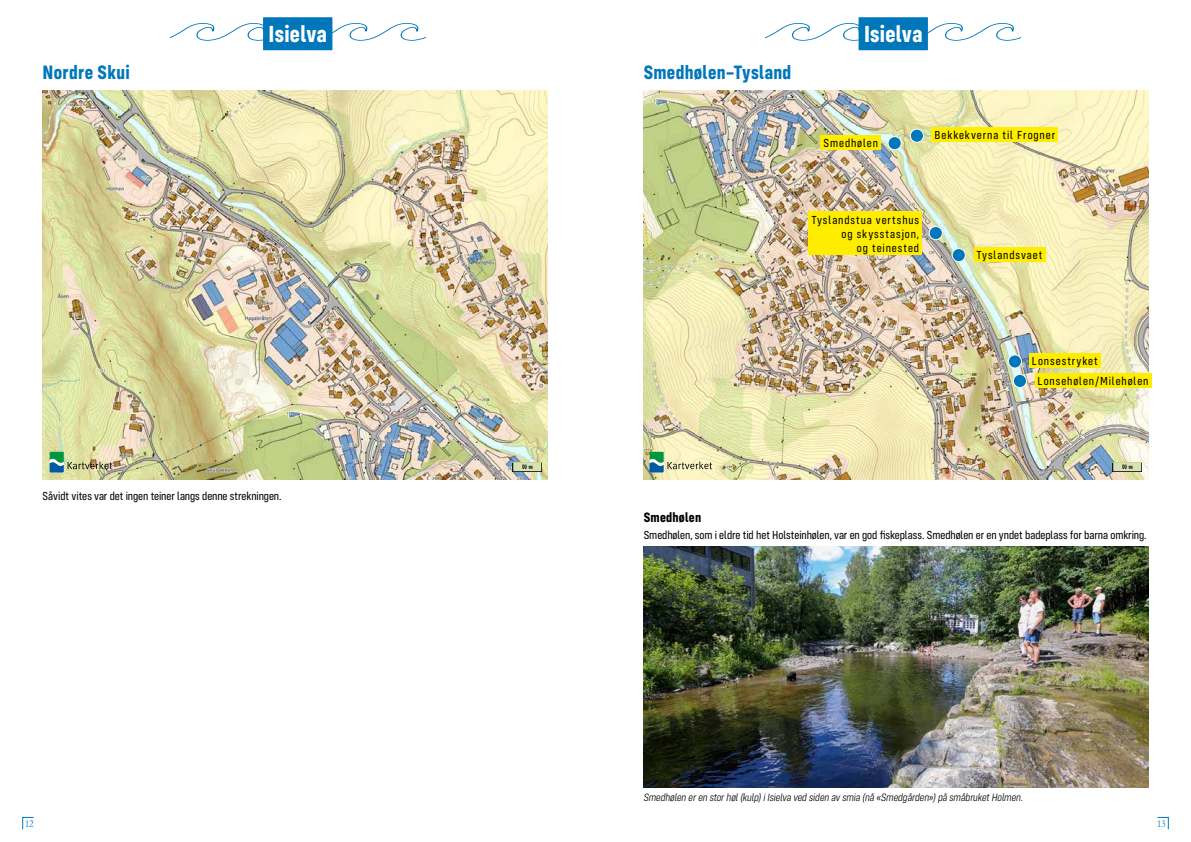
<style>
.page{position:relative;width:1191px;height:842px;background:#fff}
.page>*{position:absolute;margin:0;border:0;box-sizing:border-box;transform-origin:0 0}
.t1{font:700 24px "Config Condensed";letter-spacing:.01em;color:#fff}
.t2{font:700 20px "Config Condensed";letter-spacing:.015em;color:#0077ba}
.t3{font:700 14px "Config Condensed";letter-spacing:.02em;color:#000}
.t4{font:12px "Config Condensed";letter-spacing:.005em;color:#000}
.t5{font:12px/20.2px "Config Condensed";letter-spacing:.075em;color:#000}
.t6{font:12px/14.4px "Config Condensed";letter-spacing:.08em;color:#000;text-align:right}
.t7{font:italic 300 11px "Config Condensed";letter-spacing:-.005em;color:#000}
.t8{font:9px "Bembo Titling MT Std";color:#0077ba}
</style>
<div class="page">
<svg style="left:170px;top:22px;width:255px;height:19px"></svg>
<svg style="left:765px;top:23px;width:255px;height:18px"></svg>
<svg style="left:22px;top:816px;width:12px;height:14px"></svg>
<svg style="left:1157px;top:816px;width:12px;height:14px"></svg>
<img style="left:43px;top:90px;width:504px;height:390px">
<img style="left:643px;top:90px;width:505px;height:390px">
<img style="left:643px;top:547px;width:505px;height:240px">
<div style="left:263px;top:17px;width:69px;height:33px;background:#0077ba"></div>
<div style="left:858px;top:17px;width:70px;height:33px;background:#0077ba"></div>
<svg style="left:50px;top:452px;width:62px;height:20px"></svg>
<img style="left:512px;top:463px;width:29px;height:9px">
<div style="left:888px;top:137px;width:13px;height:13px;background:#0077ba;border-radius:50%"></div>
<div style="left:887px;top:136px;width:14px;height:14px;border:1px solid #fff;border-radius:50%"></div>
<div style="left:929px;top:226px;width:13px;height:14px;background:#0077ba;border-radius:50%"></div>
<div style="left:928px;top:226px;width:15px;height:14px;border:1px solid #fff;border-radius:50%"></div>
<div style="left:910px;top:129px;width:13px;height:13px;background:#0077ba;border-radius:50%"></div>
<div style="left:909px;top:129px;width:15px;height:14px;border:1px solid #fff;border-radius:50%"></div>
<div style="left:952px;top:249px;width:13px;height:13px;background:#0077ba;border-radius:50%"></div>
<div style="left:951px;top:248px;width:14px;height:14px;border:1px solid #fff;border-radius:50%"></div>
<div style="left:1008px;top:355px;width:13px;height:13px;background:#0077ba;border-radius:50%"></div>
<div style="left:1008px;top:354px;width:14px;height:15px;border:1px solid #fff;border-radius:50%"></div>
<svg style="left:1013px;top:374px;width:13px;height:13px"></svg>
<div style="left:1012px;top:374px;width:15px;height:14px;border:1px solid #fff;border-radius:50%"></div>
<div style="left:821px;top:135px;width:60px;height:15px;background:#ffed00"></div>
<div style="left:808px;top:211px;width:114px;height:44px;background:#ffed00"></div>
<div style="left:931px;top:127px;width:127px;height:15px;background:#ffed00"></div>
<div style="left:973px;top:247px;width:72px;height:15px;background:#ffed00"></div>
<div style="left:1029px;top:353px;width:71px;height:14px;background:#ffed00"></div>
<div style="left:1034px;top:373px;width:117px;height:15px;background:#ffed00"></div>
<svg style="left:649px;top:452px;width:63px;height:20px"></svg>
<img style="left:1112px;top:463px;width:29px;height:9px">
<h2 class="t2" style="left:43px;top:61px;width:89px">Nordre Skui</h2>
<h1 class="t1" style="left:268px;top:20px;width:60px">Isielva</h1>
<h1 class="t1" style="left:864px;top:20px;width:60px">Isielva</h1>
<h2 class="t2" style="left:643px;top:61px;width:149px">Smedhølen–Tysland</h2>
<p class="t5" style="left:823px;top:133px;width:56px">Smedhølen</p>
<p class="t5" style="left:934px;top:125px;width:122px">Bekkekverna til Frogner</p>
<p class="t6" style="left:811px;top:212px;width:109px">Tyslandstua vertshus og skysstasjon,<br>og teinested</p>
<p class="t5" style="left:976px;top:245px;width:68px">Tyslandsvaet</p>
<p class="t5" style="left:1037px;top:351px;width:112px;text-indent:-6px">Lonsestryket<br>Lonsehølen/Milehølen</p>
<p class="t4" style="left:43px;top:489px;width:240px">Såvidt vites var det ingen teiner langs denne strekningen.</p>
<p class="t3" style="left:643px;top:509px;width:59px">Smedhølen</p>
<p class="t4" style="left:643px;top:528px;width:504px">Smedhølen, som i eldre tid het Holsteinhølen, var en god fiskeplass. Smedhølen er en yndet badeplass for barna omkring.</p>
<p class="t7" style="left:643px;top:791px;width:381px">Smedhølen er en stor høl (kulp) i Isielva ved siden av smia (nå «Smedgården») på småbruket Holmen.</p>
<p class="t8" style="left:26px;top:818px;width:10px">12</p>
<p class="t8" style="left:1157px;top:818px;width:9px">13</p>
</div>
